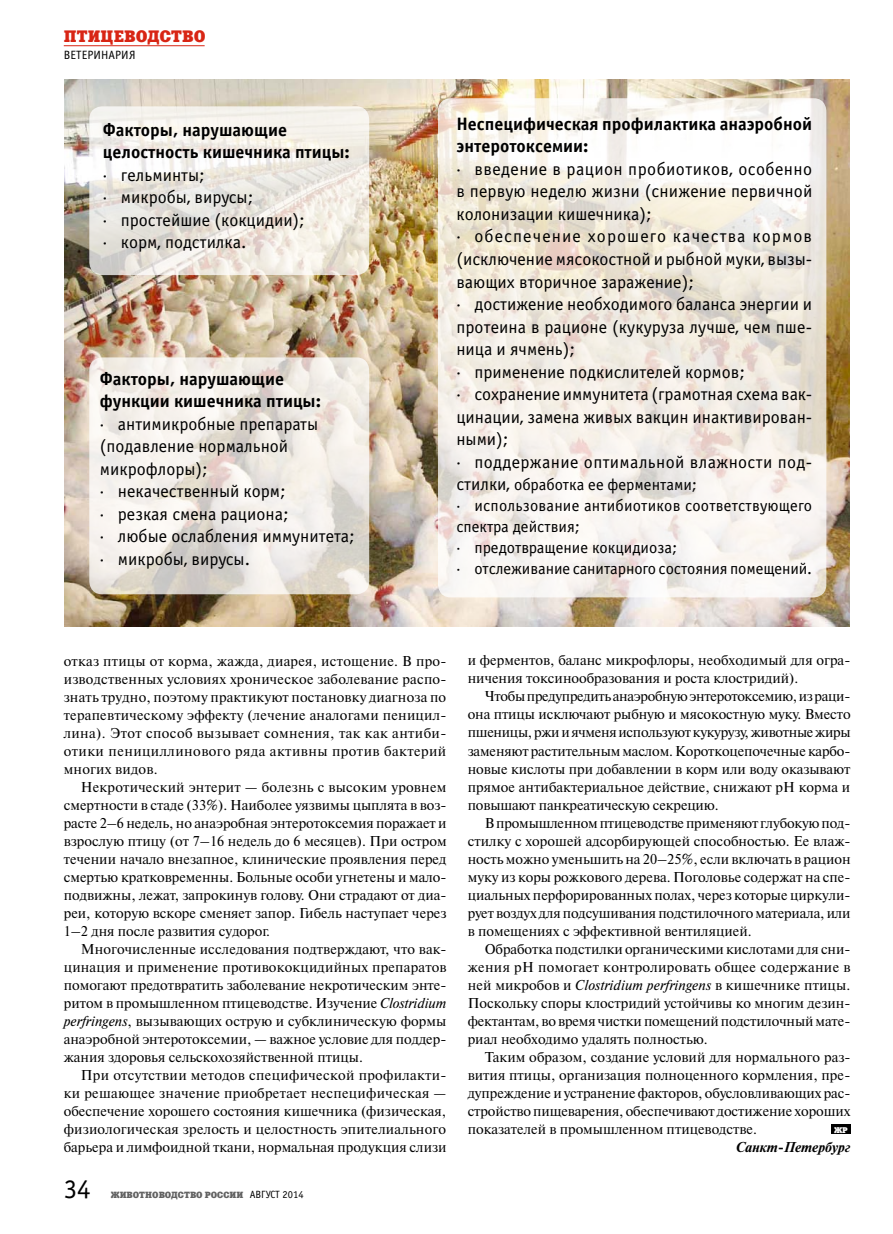
<style>
.page{position:relative;width:893px;height:1234px;background:#fff}
.page>*{position:absolute;margin:0;border:0;box-sizing:border-box;transform-origin:0 0}
.t1{font:27px "Officina Sans C";color:#000}
.t2{font:18px/22.5px "Officina Sans C";color:#000}
.t3{font:700 18px/22.5px "Officina Sans C";color:#000}
.t4{font:16.5px/21px "Officina Sans C";color:#000}
.t5{font:16.5px "Xenia C";letter-spacing:.01em;color:#d82514}
.t6{font:14.25px/18px "Newton C";color:#000;text-align:justify}
.t7{font:italic 700 14.25px "Newton C";color:#000}
.t8{font:12px "Officina Sans C";color:#000}
.t9{font:9px "Xenia C";color:#626262}
.t10{font:8.25px "Xenia C";color:#fff}
.s1{font-size:18px}
.s2{font-style:italic}
.s3{font-family:"Officina Sans C";font-size:10.5px;color:#000}
</style>
<div class="page">
<hr style="left:64px;top:45px;width:141px;height:1px;background:#d82514">
<img style="left:65px;top:79px;width:785px;height:547px">
<svg style="left:89px;top:106px;width:280px;height:169px"></svg>
<svg style="left:89px;top:357px;width:280px;height:237px;fill:#f1ede7"></svg>
<svg style="left:438px;top:98px;width:388px;height:499px"></svg>
<div style="left:831px;top:1124px;width:19px;height:9px;background:#000"></div>
<p class="t5" style="left:64px;top:26px;width:143px">ПТИЦЕВОДСТВО</p>
<p class="t8" style="left:64px;top:48px;width:73px">ВЕТЕРИНАРИЯ</p>
<p class="t3" style="left:103px;top:118px;width:248px">Факторы, нарушающие целостность кишечника птицы:</p>
<p class="t2" style="left:103px;top:163px;width:204px">· гельминты;<br>· микробы, вирусы;<br>· простейшие (кокцидии); · корм, подстилка.</p>
<p class="t3" style="left:100px;top:367px;width:223px">Факторы, нарушающие функции кишечника птицы:</p>
<p class="t2" style="left:100px;top:412px;width:256px">· антимикробные препараты (подавление нормальной микрофлоры);<br>· некачественный корм;<br>· резкая смена рациона;<br>· любые ослабления иммунитета; · микробы, вирусы.</p>
<p class="t3" style="left:456px;top:113px;width:357px">Неспецифическая профилактика анаэробной энтеротоксемии:</p>
<p class="t2" style="left:456px;top:158px;width:358px">· введение в рацион пробиотиков, особенно в первую неделю жизни (снижение первичной колонизации кишечника);<br>· обеспечение хорошего качества кормов (исключение мясокостной и рыбной муки, вызы&shy;вающих вторичное заражение);<br>· достижение необходимого баланса энергии и протеина в рационе (кукуруза лучше, чем пше&shy;ница и ячмень);<br>· применение подкислителей кормов;<br>· сохранение иммунитета (грамотная схема вак&shy;цинации, замена живых вакцин инактивирован&shy;ными);<br>· поддержание оптимальной влажности под-</p>
<p class="t4" style="left:456px;top:474px;width:357px"><span class="s1">стилки,</span> обработка ее ферментами;<br>· использование антибиотиков соответствующего спектра действия;<br>· предотвращение кокцидиоза;<br>· отслеживание санитарного состояния помещений.</p>
<p class="t6" style="left:64px;top:651px;width:384px;text-align:left">отказ птицы от корма, жажда, диарея, истощение. В про&shy;изводственных условиях хроническое заболевание распо&shy;знать трудно, поэтому практикуют постановку диагноза по терапевтическому эффекту (лечение аналогами пеницил&shy;лина). Этот способ вызывает сомнения, так как антиби&shy;отики пенициллинового ряда активны против бактерий многих видов.</p>
<p class="t6" style="left:64px;top:777px;width:384px;text-indent:17px">Некротический энтерит — болезнь с высоким уровнем смертности в стаде (33%). Наиболее уязвимы цыплята в воз&shy;расте 2–6 недель, но анаэробная энтеротоксемия поражает и взрослую птицу (от 7–16 недель до 6 месяцев). При остром течении начало внезапное, клинические проявления перед смертью кратковременны. Больные особи угнетены и мало&shy;подвижны, лежат, запрокинув голову. Они страдают от диа&shy;реи, которую вскоре сменяет запор. Гибель наступает через 1–2 дня после развития судорог.</p>
<p class="t6" style="left:64px;top:939px;width:384px;text-align:left;text-indent:17px">Многочисленные исследования подтверждают, что вак&shy;цинация и применение противококцидийных препаратов помогают предотвратить заболевание некротическим энте&shy;ритом в промышленном птицеводстве. Изучение <span class="s2">Clostridium perfringens</span>, вызывающих острую и субклиническую формы анаэробной энтеротоксемии, — важное условие для поддер&shy;жания здоровья сельскохозяйственной птицы.</p>
<p class="t6" style="left:64px;top:1065px;width:384px;text-indent:17px">При отсутствии методов специфической профилакти&shy;ки решающее значение приобретает неспецифическая — обеспечение хорошего состояния кишечника (физическая, физиологическая зрелость и целостность эпителиального барьера и лимфоидной ткани, нормальная продукция слизи</p>
<h1 class="t1" style="left:64px;top:1174px;width:28px">34</h1>
<p class="t9" style="left:111px;top:1188px;width:194px">ЖИВОТНОВОДСТВО РОССИИ <span class="s3">АВГУСТ 2014</span></p>
<p class="t6" style="left:468px;top:651px;width:384px">и ферментов, баланс микрофлоры, необходимый для огра&shy;ничения токсинообразования и роста клостридий).</p>
<p class="t6" style="left:468px;top:687px;width:384px;text-indent:17px">Чтобы предупредить анаэробную энтеротоксемию, из раци&shy;она птицы исключают рыбную и мясокостную муку. Вместо пшеницы, ржи и ячменя используют кукурузу, животные жиры заменяют растительным маслом. Короткоцепочечные карбо&shy;новые кислоты при добавлении в корм или воду оказывают прямое антибактериальное действие, снижают рН корма и повышают панкреатическую секрецию.</p>
<p class="t6" style="left:468px;top:813px;width:384px;text-indent:17px">В промышленном птицеводстве применяют глубокую под&shy;стилку с хорошей адсорбирующей способностью. Ее влаж&shy;ность можно уменьшить на 20–25%, если включать в рацион муку из коры рожкового дерева. Поголовье содержат на спе&shy;циальных перфорированных полах, через которые циркули&shy;рует воздух для подсушивания подстилочного материала, или в помещениях с эффективной вентиляцией.</p>
<p class="t6" style="left:468px;top:939px;width:384px;text-indent:17px">Обработка подстилки органическими кислотами для сни&shy;жения рН помогает контролировать общее содержание в ней микробов и <span class="s2">Clostridium perfringens</span> в кишечнике птицы.<br>Поскольку споры клостридий устойчивы ко многим дезин&shy;фектантам, во время чистки помещений подстилочный мате&shy;риал необходимо удалять полностью.</p>
<p class="t6" style="left:468px;top:1047px;width:384px;text-indent:17px">Таким образом, создание условий для нормального раз&shy;вития птицы, организация полноценного кормления, пре&shy;дупреждение и устранение факторов, обусловливающих рас&shy;стройство пищеварения, обеспечивают достижение хороших показателей в промышленном птицеводстве.</p>
<p class="t7" style="left:736px;top:1138px;width:116px">Санкт-Петербург</p>
<p class="t10" style="left:834px;top:1124px;width:15px">ЖР</p>
</div>
